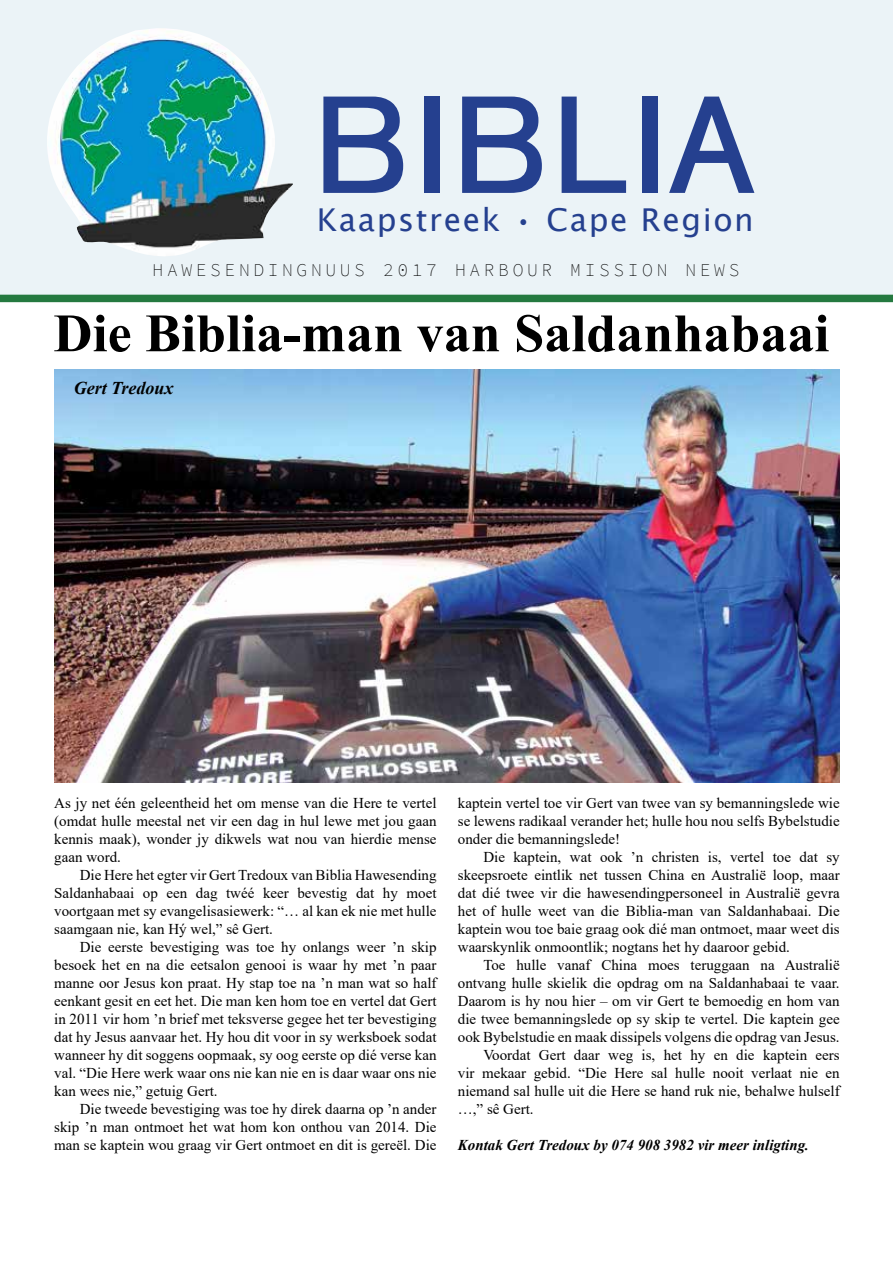
<style>
.page{position:relative;width:893px;height:1263px;background:#fff}
.page>*{position:absolute;margin:0;border:0;box-sizing:border-box;transform-origin:0 0}
.t1{font:138px "A750 Sans Oldface";letter-spacing:.05em;color:#25408f}
.t2{font:700 54px "Times New Roman";color:#000}
.t3{font:31.5px "Lucida Sans Unicode";letter-spacing:.05em;color:#25408f}
.t4{font:200 18px "Source Code Pro";letter-spacing:.2em;color:#000}
.t5{font:italic 700 18px "Times New Roman";color:#000}
.t6{font:15px/18px "Times New Roman";color:#000;text-align:justify}
.t7{font:italic 700 15px "Times New Roman";color:#000}
</style>
<div class="page">
<div style="left:0;top:0;width:893px;height:295px;background:#ebf3f7"></div>
<div style="left:0;top:295px;width:893px;height:7px;background:#247940"></div>
<img style="left:47px;top:28px;width:246px;height:228px">
<img style="left:54px;top:370px;width:786px;height:412px">
<h1 class="t1" style="left:317px;top:67px;width:441px">BIBLIA</h1>
<h3 class="t3" style="left:317px;top:195px;width:439px">Kaapstreek • Cape Region</h3>
<p class="t4" style="left:153px;top:259px;width:588px">HAWESENDINGNUUS 2017 HARBOUR MISSION NEWS</p>
<h2 class="t2" style="left:54px;top:294px;width:777px">Die Biblia-man van Saldanhabaai</h2>
<p class="t5" style="left:74px;top:375px;width:101px">Gert Tredoux</p>
<p class="t6" style="left:54px;top:793px;width:384px">As jy net één geleentheid het om mense van die Here te vertel (omdat hulle meestal net vir een dag in hul lewe met jou gaan kennis maak), wonder jy dikwels wat nou van hierdie mense gaan word.</p>
<p class="t6" style="left:54px;top:865px;width:384px;text-indent:26px">Die Here het egter vir Gert Tredoux van Biblia Hawesending Saldanhabaai op een dag twéé keer bevestig dat hy moet voortgaan met sy evangelisasiewerk: “… al kan ek nie met hulle saamgaan nie, kan Hý wel,” sê Gert.</p>
<p class="t6" style="left:54px;top:937px;width:384px;text-indent:26px">Die eerste bevestiging was toe hy onlangs weer ’n skip besoek het en na die eetsalon genooi is waar hy met ’n paar manne oor Jesus kon praat. Hy stap toe na ’n man wat so half eenkant gesit en eet het. Die man ken hom toe en vertel dat Gert in 2011 vir hom ’n brief met teksverse gegee het ter bevestiging dat hy Jesus aanvaar het. Hy hou dit voor in sy werksboek sodat wanneer hy dit soggens oopmaak, sy oog eerste op dié verse kan val. “Die Here werk waar ons nie kan nie en is daar waar ons nie kan wees nie,” getuig Gert.</p>
<p class="t6" style="left:54px;top:1099px;width:384px;text-indent:26px">Die tweede bevestiging was toe hy direk daarna op ’n ander skip ’n man ontmoet het wat hom kon onthou van 2014. Die man se kaptein wou graag vir Gert ontmoet en dit is gereël. Die</p>
<p class="t6" style="left:458px;top:793px;width:383px">kaptein vertel toe vir Gert van twee van sy bemanningslede wie se lewens radikaal verander het; hulle hou nou selfs Bybelstudie onder die bemanningslede!</p>
<p class="t6" style="left:458px;top:847px;width:383px;text-indent:26px">Die kaptein, wat ook ’n christen is, vertel toe dat sy skeepsroete eintlik net tussen China en Australië loop, maar dat dié twee vir die hawesendingpersoneel in Australië gevra het of hulle weet van die Biblia-man van Saldanhabaai. Die kaptein wou toe baie graag ook dié man ontmoet, maar weet dis waarskynlik onmoontlik; nogtans het hy daaroor gebid.</p>
<p class="t6" style="left:483px;top:955px;width:358px">Toe hulle vanaf China moes teruggaan na Australië</p>
<p class="t6" style="left:458px;top:973px;width:383px">ontvang hulle skielik die opdrag om na Saldanhabaai te vaar.</p>
<p class="t6" style="left:458px;top:991px;width:383px">Daarom is hy nou hier – om vir Gert te bemoedig en hom van</p>
<p class="t6" style="left:458px;top:1009px;width:383px">die twee bemanningslede op sy skip te vertel. Die kaptein gee</p>
<p class="t6" style="left:458px;top:1027px;width:383px">ook Bybelstudie en maak dissipels volgens die opdrag van Jesus.</p>
<p class="t6" style="left:483px;top:1045px;width:358px">Voordat Gert daar weg is, het hy en die kaptein eers</p>
<p class="t6" style="left:458px;top:1063px;width:383px">vir mekaar gebid. “Die Here sal hulle nooit verlaat nie en</p>
<p class="t6" style="left:458px;top:1081px;width:383px">niemand sal hulle uit die Here se hand ruk nie, behalwe hulself</p>
<p class="t6" style="left:458px;top:1099px;width:77px">…,” sê Gert.</p>
<p class="t7" style="left:458px;top:1134px;width:353px">Kontak Gert Tredoux by 074 908 3982 vir meer inligting.</p>
</div>
